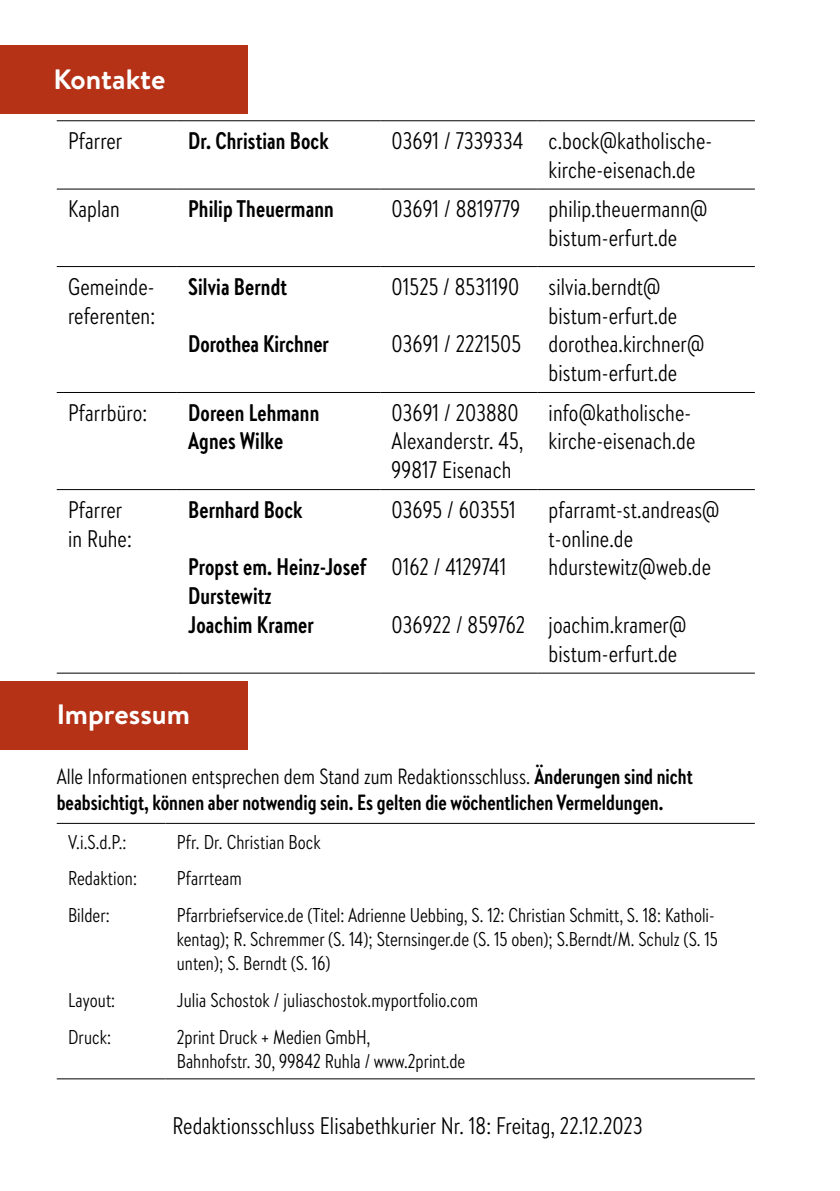
<style>
.page{position:relative;width:840px;height:1191px;background:#fff}
.page>*{position:absolute;margin:0;border:0;box-sizing:border-box;transform-origin:0 0}
.t1{font:700 28px "Brandon Text";color:#fff}
.t2{font:24px/28.8px "Brandon Text Cond";letter-spacing:.005em;color:#000}
.t3{font:700 24px/28.8px "Brandon Text Cond";letter-spacing:.005em;color:#000}
.t4{font:700 22px/26.4px "Brandon Text Cond";color:#000}
.t5{font:20px/24px "Brandon Text Cond";color:#000}
.s1{font-weight:400}
</style>
<div class="page">
<div style="left:0;top:45px;width:247px;height:68px;background:#b53217"></div>
<div style="left:0;top:681px;width:247px;height:68px;background:#b53217"></div>
<hr style="left:57px;top:189px;width:120px;height:1px;background:#000">
<hr style="left:177px;top:189px;width:203px;height:1px;background:#000">
<hr style="left:380px;top:189px;width:157px;height:1px;background:#000">
<hr style="left:537px;top:189px;width:217px;height:1px;background:#000">
<hr style="left:57px;top:266px;width:120px;height:1px;background:#000">
<hr style="left:177px;top:266px;width:203px;height:1px;background:#000">
<hr style="left:380px;top:266px;width:157px;height:1px;background:#000">
<hr style="left:537px;top:266px;width:217px;height:1px;background:#000">
<hr style="left:57px;top:392px;width:120px;height:1px;background:#000">
<hr style="left:177px;top:392px;width:203px;height:1px;background:#000">
<hr style="left:380px;top:392px;width:157px;height:1px;background:#000">
<hr style="left:537px;top:392px;width:217px;height:1px;background:#000">
<hr style="left:57px;top:489px;width:120px;height:1px;background:#000">
<hr style="left:177px;top:489px;width:203px;height:1px;background:#000">
<hr style="left:380px;top:489px;width:157px;height:1px;background:#000">
<hr style="left:537px;top:489px;width:217px;height:1px;background:#000">
<hr style="left:57px;top:673px;width:120px;height:1px;background:#000">
<hr style="left:177px;top:673px;width:203px;height:1px;background:#000">
<hr style="left:380px;top:673px;width:157px;height:1px;background:#000">
<hr style="left:537px;top:673px;width:217px;height:1px;background:#000">
<hr style="left:57px;top:120px;width:120px;height:1px;background:#000">
<hr style="left:177px;top:120px;width:203px;height:1px;background:#000">
<hr style="left:380px;top:120px;width:157px;height:1px;background:#000">
<hr style="left:537px;top:120px;width:217px;height:1px;background:#000">
<hr style="left:57px;top:823px;width:108px;height:1px;background:#000">
<hr style="left:165px;top:823px;width:589px;height:1px;background:#000">
<hr style="left:57px;top:1078px;width:108px;height:1px;background:#000">
<hr style="left:165px;top:1078px;width:589px;height:1px;background:#000">
<p class="t1" style="left:54px;top:60px;width:113px">Kontakte</p>
<p class="t2" style="left:68px;top:125px;width:56px">Pfarrer</p>
<p class="t3" style="left:188px;top:125px;width:142px">Dr. Christian Bock</p>
<p class="t2" style="left:548px;top:125px;width:165px;text-indent:-157px">03691 / 7339334 c.bock@katholische&shy;kirche-eisenach.de</p>
<p class="t2" style="left:68px;top:194px;width:53px">Kaplan</p>
<p class="t3" style="left:188px;top:194px;width:147px">Philip Theuermann</p>
<p class="t2" style="left:548px;top:194px;width:160px;text-indent:-157px">03691 / 8819779 philip.theuermann@ bistum-erfurt.de</p>
<p class="t2" style="left:68px;top:271px;width:89px">Gemeinde&shy;referenten:</p>
<p class="t3" style="left:188px;top:271px;width:100px">Silvia Berndt</p>
<p class="t3" style="left:188px;top:329px;width:142px">Dorothea Kirchner</p>
<p class="t2" style="left:391px;top:271px;width:129px">01525 / 8531190</p>
<p class="t2" style="left:391px;top:329px;width:131px">03691 / 2221505</p>
<p class="t2" style="left:548px;top:271px;width:157px">silvia.berndt@ bistum-erfurt.de dorothea.kirchner@ bistum-erfurt.de</p>
<p class="t2" style="left:68px;top:397px;width:81px">Pfarrbüro:</p>
<p class="t3" style="left:188px;top:397px;width:132px">Doreen Lehmann<br>Agnes Wilke</p>
<p class="t2" style="left:391px;top:397px;width:133px">03691 / 203880<br>Alexanderstr. 45,<br>99817 Eisenach</p>
<p class="t2" style="left:548px;top:397px;width:148px">info@katholische&shy;kirche-eisenach.de</p>
<p class="t2" style="left:68px;top:494px;width:65px">Pfarrer in Ruhe:</p>
<p class="t3" style="left:188px;top:494px;width:116px">Bernhard Bock</p>
<p class="t3" style="left:188px;top:552px;width:179px">Propst em. Heinz-Josef<br>Durstewitz<br>Joachim Kramer</p>
<p class="t2" style="left:391px;top:494px;width:125px">03695 / 603551</p>
<p class="t2" style="left:391px;top:552px;width:116px">0162 / 4129741</p>
<p class="t2" style="left:391px;top:609px;width:135px">036922 / 859762</p>
<p class="t2" style="left:548px;top:494px;width:172px">pfarramt-st.andreas@ t-online.de hdurstewitz@web.de</p>
<p class="t2" style="left:548px;top:609px;width:139px">joachim.kramer@ bistum-erfurt.de</p>
<p class="t1" style="left:57px;top:695px;width:135px">Impressum</p>
<p class="t4" style="left:57px;top:762px;width:637px"><span class="s1">Alle Informationen entsprechen dem Stand zum Redaktionsschluss.</span> Änderungen sind nicht beabsichtigt, können aber notwendig sein. Es gelten die wöchentlichen Vermeldungen.</p>
<p class="t5" style="left:68px;top:829px;width:60px">V.i.S.d.P.:</p>
<p class="t5" style="left:177px;top:829px;width:145px">Pfr. Dr. Christian Bock</p>
<p class="t5" style="left:68px;top:866px;width:71px">Redaktion:</p>
<p class="t5" style="left:177px;top:866px;width:66px">Pfarrteam</p>
<p class="t5" style="left:68px;top:902px;width:43px">Bilder:</p>
<p class="t5" style="left:177px;top:902px;width:542px">Pfarrbriefservice.de (Titel: Adrienne Uebbing, S. 12: Christian Schmitt, S. 18: Katholi&shy;kentag); R. Schremmer (S. 14); Sternsinger.de (S. 15 oben); S.Berndt/M. Schulz (S. 15 unten); S. Berndt (S. 16)</p>
<p class="t5" style="left:68px;top:987px;width:49px">Layout:</p>
<p class="t5" style="left:177px;top:987px;width:302px">Julia Schostok / juliaschostok.myportfolio.com</p>
<p class="t5" style="left:68px;top:1024px;width:45px">Druck:</p>
<p class="t5" style="left:177px;top:1024px;width:290px">2print Druck + Medien GmbH,<br>Bahnhofstr. 30, 99842 Ruhla / www.2print.de</p>
<p class="t2" style="left:172px;top:1110px;width:471px">Redaktionsschluss Elisabethkurier Nr. 18: Freitag, 22.12.2023</p>
</div>
